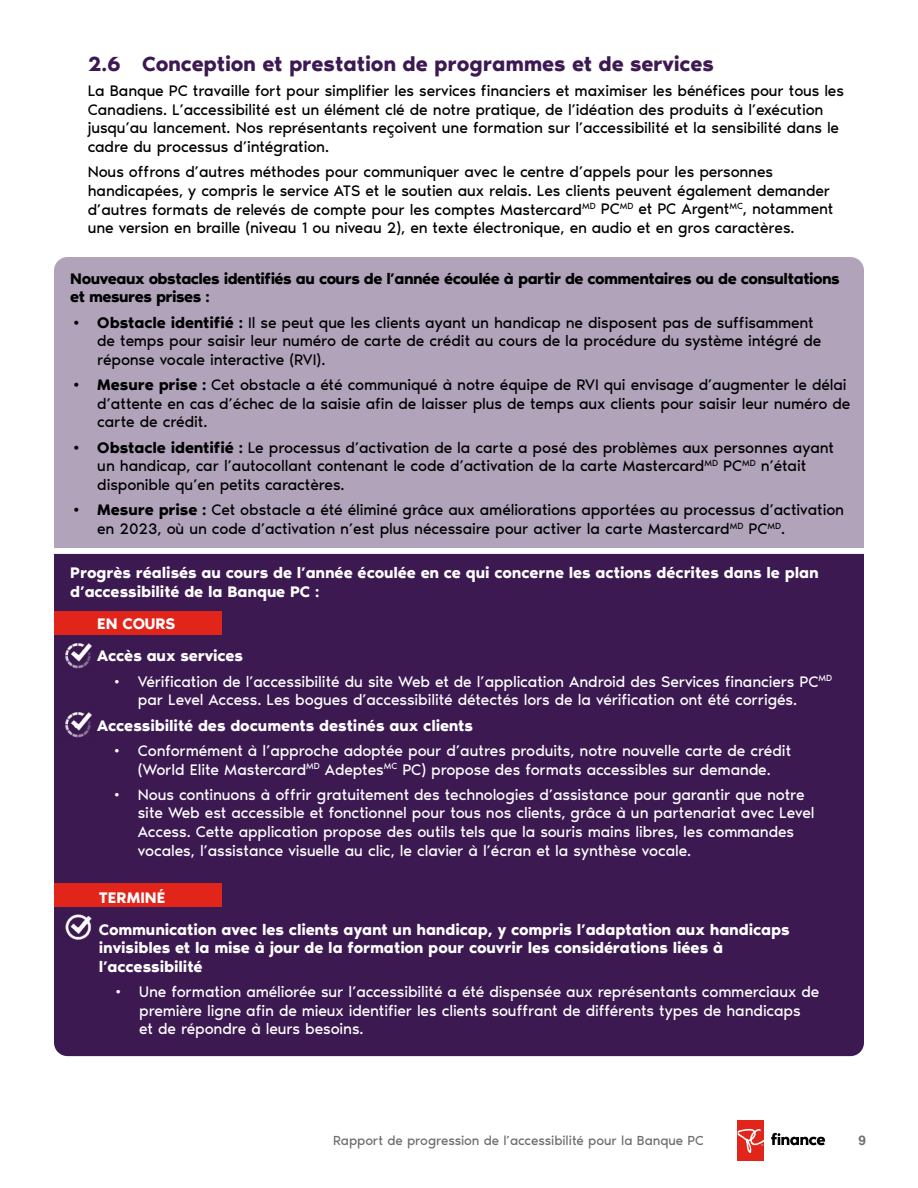
<style>
.page{position:relative;width:918px;height:1188px;background:#fff}
.page>*{position:absolute;margin:0;border:0;box-sizing:border-box;transform-origin:0 0}
.subtitle_h3{font:600 21px "Noir Pro";letter-spacing:-.01em;color:#3d1952}
.t1{font:15.75px/18.6px "Noir Pro";letter-spacing:-.01em;color:#fff}
.t2{font:15.75px/18.6px "Noir Pro";letter-spacing:-.01em;color:#000101}
.Paragraph_Style_1{font:15.75px/18.6px "Noir Pro";letter-spacing:-.01em;color:#000}
.Paragraph_Style_1-2{font:600 15.75px/18.6px "Noir Pro";letter-spacing:-.01em;color:#fff}
.Paragraph_Style_1-3{font:600 15.75px/18.6px "Noir Pro";letter-spacing:-.035em;color:#000101}
.t3{font:13.5px "Noir Pro";letter-spacing:-.01em;color:#6d6e71}
.t4{font:700 13.5px "Helvetica";color:#6d6e71}
.s1{font-weight:600}
</style>
<div class="page">
<div style="left:738px;top:1121px;width:26px;height:40px;background:#e1251b"></div>
<svg style="left:771px;top:1133px;width:54px;height:12px"></svg>
<svg style="left:738px;top:1129px;width:26px;height:24px"></svg>
<div style="left:54px;top:554px;width:810px;height:502px;background:#3d1952"></div>
<div style="left:54px;top:611px;width:167px;height:24px;background:#e1251b"></div>
<div style="left:54px;top:883px;width:167px;height:24px;background:#e1251b"></div>
<img style="left:62px;top:911px;width:33px;height:32px">
<img style="left:62px;top:641px;width:33px;height:30px">
<img style="left:62px;top:710px;width:33px;height:31px">
<div style="left:54px;top:257px;width:810px;height:291px;background:#b1a3ba"></div>
<h3 class="subtitle_h3" style="left:88px;top:47px;width:628px">2.6 Conception et prestation de programmes et de services</h3>
<p class="Paragraph_Style_1" style="left:88px;top:81px;width:758px">La Banque PC travaille fort pour simplifier les services financiers et maximiser les bénéfices pour tous les Canadiens. L’accessibilité est un élément clé de notre pratique, de l’idéation des produits à l’exécution jusqu’au lancement. Nos représentants reçoivent une formation sur l’accessibilité et la sensibilité dans le cadre du processus d’intégration.</p>
<p class="Paragraph_Style_1" style="left:88px;top:162px;width:747px">Nous offrons d’autres méthodes pour communiquer avec le centre d’appels pour les personnes handicapées, y compris le service ATS et le soutien aux relais. Les clients peuvent également demander d’autres formats de relevés de compte pour les comptes Mastercard<sup>MD</sup> PC<sup>MD</sup> et PC Argent<sup>MC</sup>, notamment une version en braille (niveau 1 ou niveau 2), en texte électronique, en audio et en gros caractères.</p>
<p class="Paragraph_Style_1-3" style="left:70px;top:268px;width:771px">Nouveaux obstacles identifiés au cours de l’année écoulée à partir de commentaires ou de consultations et mesures prises :</p>
<p class="t2" style="left:97px;top:312px;width:725px;text-indent:-27px"><span class="s1">• Obstacle identifié :</span> Il se peut que les clients ayant un handicap ne disposent pas de suffisamment de temps pour saisir leur numéro de carte de crédit au cours de la procédure du système intégré de réponse vocale interactive (RVI).</p>
<p class="t2" style="left:97px;top:374px;width:755px;text-indent:-27px"><span class="s1">• Mesure prise :</span> Cet obstacle a été communiqué à notre équipe de RVI qui envisage d’augmenter le délai d’attente en cas d’échec de la saisie afin de laisser plus de temps aux clients pour saisir leur numéro de carte de crédit.</p>
<p class="t2" style="left:97px;top:437px;width:738px;text-indent:-27px"><span class="s1">• Obstacle identifié :</span> Le processus d’activation de la carte a posé des problèmes aux personnes ayant un handicap, car l’autocollant contenant le code d’activation de la carte Mastercard<sup>MD</sup> PC<sup>MD</sup> n’était disponible qu’en petits caractères.</p>
<p class="t2" style="left:97px;top:500px;width:748px;text-indent:-27px"><span class="s1">• Mesure prise :</span> Cet obstacle a été éliminé grâce aux améliorations apportées au processus d’activation en 2023, où un code d’activation n’est plus nécessaire pour activer la carte Mastercard<sup>MD</sup> PC<sup>MD</sup>.</p>
<p class="Paragraph_Style_1-2" style="left:70px;top:563px;width:750px">Progrès réalisés au cours de l’année écoulée en ce qui concerne les actions décrites dans le plan d’accessibilité de la Banque PC :</p>
<p class="Paragraph_Style_1-2" style="left:97px;top:613px;width:80px">EN COURS</p>
<p class="Paragraph_Style_1-2" style="left:70px;top:646px;width:174px">• Accès aux services</p>
<p class="t1" style="left:111px;top:671px;width:723px;text-align:center">• Vérification de l’accessibilité du site Web et de l’application Android des Services financiers PC<sup>MD </sup>par Level Access. Les bogues d’accessibilité détectés lors de la vérification ont été corrigés.</p>
<p class="Paragraph_Style_1-2" style="left:70px;top:715px;width:404px">• Accessibilité des documents destinés aux clients</p>
<p class="t1" style="left:111px;top:740px;width:682px;text-align:center">• Conformément à l’approche adoptée pour d’autres produits, notre nouvelle carte de crédit (World Elite Mastercard<sup>MD</sup> Adeptes<sup>MC</sup> PC) propose des formats accessibles sur demande.</p>
<p class="t1" style="left:138px;top:784px;width:678px;text-indent:-27px">• Nous continuons à offrir gratuitement des technologies d’assistance pour garantir que notre site Web est accessible et fonctionnel pour tous nos clients, grâce à un partenariat avec Level Access. Cette application propose des outils tels que la souris mains libres, les commandes vocales, l’assistance visuelle au clic, le clavier à l’écran et la synthèse vocale.</p>
<p class="Paragraph_Style_1-2" style="left:99px;top:887px;width:68px">TERMINÉ</p>
<p class="Paragraph_Style_1-2" style="left:99px;top:919px;width:692px;text-indent:-27px">• Communication avec les clients ayant un handicap, y compris l’adaptation aux handicaps invisibles et la mise à jour de la formation pour couvrir les considérations liées à l’accessibilité</p>
<p class="t1" style="left:139px;top:982px;width:681px;text-indent:-27px">• Une formation améliorée sur l’accessibilité a été dispensée aux représentants commerciaux de première ligne afin de mieux identifier les clients souffrant de différents types de handicaps<br>et de répondre à leurs besoins.</p>
<p class="t3" style="left:333px;top:1131px;width:372px">Rapport de progression de l’accessibilité pour la Banque PC</p>
<p class="t4" style="left:858px;top:1132px;width:9px">9</p>
</div>
